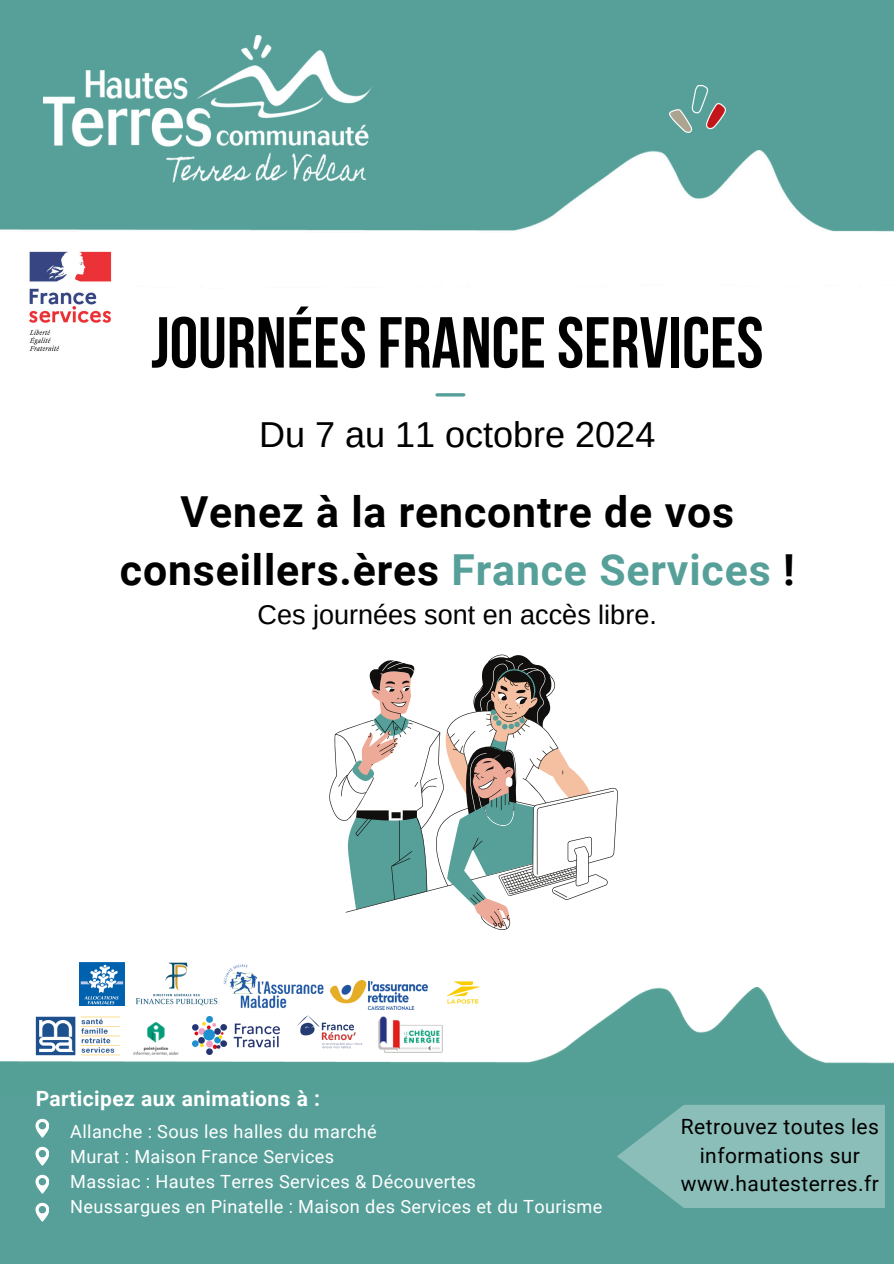
<style>
.page{position:relative;width:894px;height:1264px;background:#fff}
.page>*{position:absolute;margin:0;border:0;box-sizing:border-box;transform-origin:0 0}
.t1{font:700 72px "Bebas Neue";color:#000}
.t2{font:700 42.75px/58.5px "Roboto";letter-spacing:.02em;color:#000;text-align:center}
.t3{font:36px "Arimo";color:#000}
.t4{font:27px "Arimo";color:#000}
.t5{font:21px/28.2px "Roboto";letter-spacing:.02em;color:#000;text-align:center}
.t6{font:700 21px "Roboto";letter-spacing:.02em;color:#fff}
.t7{font:18.15px "Roboto";letter-spacing:.02em;color:#fff}
.s1{color:#56a099}
</style>
<div class="page">
<hr style="left:437px;top:393px;width:26px;height:3px;background:#56a099">
<div style="left:0;top:0;width:893px;height:255px;background:#56a099"></div>
<img style="left:0;top:150px;width:893px;height:105px">
<img style="left:43px;top:36px;width:328px;height:146px">
<img style="left:669px;top:86px;width:56px;height:46px">
<img style="left:0;top:987px;width:893px;height:109px">
<div style="left:0;top:1096px;width:893px;height:167px;background:#56a099"></div>
<svg style="left:329px;top:654px;width:288px;height:275px"></svg>
<img style="left:193px;top:1016px;width:86px;height:38px">
<img style="left:222px;top:964px;width:103px;height:45px">
<img style="left:35px;top:1016px;width:86px;height:39px">
<img style="left:79px;top:962px;width:45px;height:43px">
<img style="left:8px;top:239px;width:125px;height:112px">
<svg style="left:35px;top:1118px;width:14px;height:19px"></svg>
<svg style="left:35px;top:1146px;width:14px;height:19px"></svg>
<svg style="left:35px;top:1174px;width:14px;height:19px"></svg>
<svg style="left:35px;top:1202px;width:14px;height:19px"></svg>
<svg style="left:617px;top:1105px;width:267px;height:102px"></svg>
<img style="left:435px;top:981px;width:55px;height:30px">
<img style="left:293px;top:1011px;width:72px;height:41px">
<img style="left:378px;top:1016px;width:64px;height:36px">
<img style="left:330px;top:980px;width:97px;height:29px">
<img style="left:133px;top:1016px;width:45px;height:45px">
<img style="left:136px;top:962px;width:82px;height:43px">
<h4 class="t1" style="left:151px;top:313px;width:613px">JOURNÉESFRANCESERVICES</h4>
<p class="t3" style="left:259px;top:414px;width:398px">Du 7 au 11 octobre 2024</p>
<p class="t2" style="left:120px;top:483px;width:676px">Venez à la rencontre de vos conseillers.ères <span class="s1">France Services</span> !</p>
<p class="t4" style="left:257px;top:599px;width:400px">Ces journées sont en accès libre.</p>
<p class="t6" style="left:36px;top:1086px;width:286px">Participez aux animations à :</p>
<p class="t7" style="left:70px;top:1121px;width:308px">Allanche : Sous les halles du marché</p>
<p class="t7" style="left:70px;top:1146px;width:265px">Murat : Maison France Services</p>
<p class="t7" style="left:70px;top:1171px;width:407px">Massiac : Hautes Terres Services &amp; Découvertes</p>
<h5 class="t7" style="left:70px;top:1195px;width:533px">Neussargues en Pinatelle : Maison des Services et du Tourisme</h5>
<p class="t5" style="left:680px;top:1113px;width:199px">Retrouvez toutes les informations sur www.hautesterres.fr</p>
</div>
